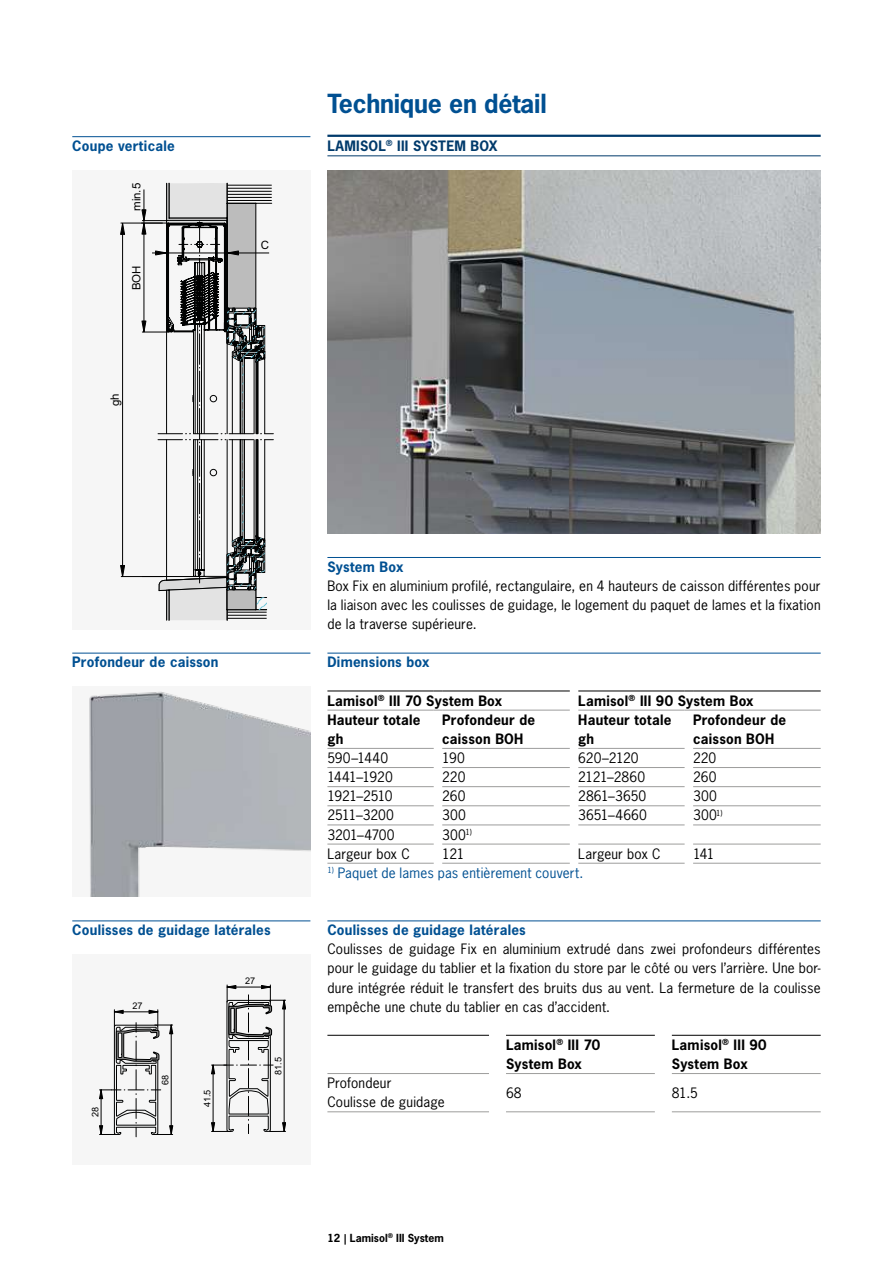
<style>
.page{position:relative;width:893px;height:1263px;background:#fff}
.page>*{position:absolute;margin:0;border:0;box-sizing:border-box;transform-origin:0 0}
.t1{font:700 24.75px "News Gothic";letter-spacing:-.01em;color:#005092}
.t2{font:13.5px/19.2px "News Gothic";letter-spacing:.01em;color:#000;text-align:justify}
.t3{font:700 13.5px/19.2px "News Gothic";letter-spacing:.02em;color:#000}
.t4{font:700 13.5px "News Gothic";letter-spacing:.015em;color:#005092}
.t5{font:13.5px "News Gothic";letter-spacing:.015em;color:#005092}
.t6{font:700 13.5px "News Gothic";letter-spacing:.01em;color:#003a6b}
.t7{font:13.5px "News Gothic";letter-spacing:-.015em;color:#000}
.t8{font:13.5px "News Gothic";letter-spacing:-.03em;color:#000}
.t9{font:13.5px "News Gothic";letter-spacing:-.02em;color:#000}
.t10{font:13.5px "News Gothic";letter-spacing:-.045em;color:#000}
.t11{font:11.55px "Arial";color:#000}
.t12{font:700 10.5px "News Gothic";color:#000}
.t13{font:9.15px "Arial";color:#000}
</style>
<div class="page">
<img style="left:327px;top:170px;width:494px;height:364px">
<div style="left:72px;top:170px;width:238px;height:459px;background:#f6f6f6"></div>
<hr style="left:122px;top:223px;width:1px;height:353px;background:#000">
<svg style="left:120px;top:565px;width:5px;height:12px"></svg>
<svg style="left:120px;top:223px;width:5px;height:12px"></svg>
<hr style="left:121px;top:223px;width:42px;height:1px;background:#000">
<hr style="left:121px;top:576px;width:42px;height:1px;background:#000">
<svg style="left:141px;top:183px;width:132px;height:438px"></svg>
<img style="left:89px;top:691px;width:221px;height:206px">
<div style="left:72px;top:954px;width:238px;height:211px;background:#f6f6f6"></div>
<svg style="left:99px;top:1010px;width:74px;height:127px"></svg>
<svg style="left:211px;top:985px;width:75px;height:149px"></svg>
<hr style="left:327px;top:135px;width:494px;height:2px;background:#003a6b">
<hr style="left:327px;top:156px;width:494px;height:1px;background:#003a6b">
<hr style="left:72px;top:136px;width:238px;height:1px;background:#005092">
<hr style="left:327px;top:557px;width:494px;height:1px;background:#005092">
<hr style="left:327px;top:653px;width:494px;height:1px;background:#005092">
<hr style="left:327px;top:921px;width:494px;height:1px;background:#005092">
<hr style="left:327px;top:691px;width:107px;height:1px;background:#000">
<hr style="left:442px;top:691px;width:128px;height:1px;background:#000">
<hr style="left:327px;top:748px;width:107px;height:1px;background:#9d9d9c">
<hr style="left:442px;top:748px;width:128px;height:1px;background:#9d9d9c">
<hr style="left:578px;top:748px;width:107px;height:1px;background:#9d9d9c">
<hr style="left:693px;top:748px;width:128px;height:1px;background:#9d9d9c">
<hr style="left:327px;top:767px;width:107px;height:1px;background:#9d9d9c">
<hr style="left:442px;top:767px;width:128px;height:1px;background:#9d9d9c">
<hr style="left:578px;top:767px;width:107px;height:1px;background:#9d9d9c">
<hr style="left:693px;top:767px;width:128px;height:1px;background:#9d9d9c">
<hr style="left:327px;top:786px;width:107px;height:1px;background:#9d9d9c">
<hr style="left:442px;top:786px;width:128px;height:1px;background:#9d9d9c">
<hr style="left:578px;top:786px;width:107px;height:1px;background:#9d9d9c">
<hr style="left:693px;top:786px;width:128px;height:1px;background:#9d9d9c">
<hr style="left:327px;top:805px;width:107px;height:1px;background:#9d9d9c">
<hr style="left:442px;top:805px;width:128px;height:1px;background:#9d9d9c">
<hr style="left:578px;top:805px;width:107px;height:1px;background:#9d9d9c">
<hr style="left:693px;top:805px;width:128px;height:1px;background:#9d9d9c">
<hr style="left:327px;top:825px;width:107px;height:1px;background:#9d9d9c">
<hr style="left:442px;top:825px;width:128px;height:1px;background:#9d9d9c">
<hr style="left:578px;top:825px;width:107px;height:1px;background:#9d9d9c">
<hr style="left:693px;top:825px;width:128px;height:1px;background:#9d9d9c">
<hr style="left:327px;top:844px;width:107px;height:1px;background:#9d9d9c">
<hr style="left:442px;top:844px;width:128px;height:1px;background:#9d9d9c">
<hr style="left:578px;top:844px;width:107px;height:1px;background:#9d9d9c">
<hr style="left:693px;top:844px;width:128px;height:1px;background:#9d9d9c">
<hr style="left:327px;top:863px;width:107px;height:1px;background:#9d9d9c">
<hr style="left:442px;top:863px;width:128px;height:1px;background:#9d9d9c">
<hr style="left:578px;top:863px;width:107px;height:1px;background:#9d9d9c">
<hr style="left:693px;top:863px;width:128px;height:1px;background:#9d9d9c">
<hr style="left:578px;top:691px;width:107px;height:1px;background:#000">
<hr style="left:693px;top:691px;width:128px;height:1px;background:#000">
<hr style="left:327px;top:710px;width:107px;height:1px;background:#9d9d9c">
<hr style="left:442px;top:710px;width:128px;height:1px;background:#9d9d9c">
<hr style="left:578px;top:710px;width:107px;height:1px;background:#9d9d9c">
<hr style="left:693px;top:710px;width:128px;height:1px;background:#9d9d9c">
<hr style="left:672px;top:1035px;width:149px;height:1px;background:#000">
<hr style="left:327px;top:1035px;width:162px;height:1px;background:#000">
<hr style="left:506px;top:1035px;width:149px;height:1px;background:#000">
<hr style="left:327px;top:1073px;width:162px;height:1px;background:#9d9d9c">
<hr style="left:506px;top:1073px;width:149px;height:1px;background:#9d9d9c">
<hr style="left:672px;top:1073px;width:149px;height:1px;background:#9d9d9c">
<hr style="left:327px;top:1111px;width:162px;height:1px;background:#9d9d9c">
<hr style="left:506px;top:1111px;width:149px;height:1px;background:#9d9d9c">
<hr style="left:672px;top:1111px;width:149px;height:1px;background:#9d9d9c">
<hr style="left:72px;top:921px;width:238px;height:1px;background:#005092">
<hr style="left:72px;top:653px;width:238px;height:1px;background:#005092">
<p class="t4" style="left:72px;top:137px;width:104px">Coupe verticale</p>
<p class="t11" style="left:129px;top:211px;width:30px;rotate:-90deg">min.5</p>
<p class="t11" style="left:129px;top:290px;width:26px;rotate:-90deg">BOH</p>
<p class="t11" style="left:107px;top:406px;width:14px;rotate:-90deg">gh</p>
<p class="t11" style="left:261px;top:238px;width:10px">C</p>
<h1 class="t1" style="left:327px;top:87px;width:221px">Technique en détail</h1>
<p class="t6" style="left:327px;top:137px;width:172px">LAMISOL<sup>®</sup> III SYSTEM BOX</p>
<p class="t4" style="left:72px;top:653px;width:148px">Profondeur de caisson</p>
<p class="t4" style="left:72px;top:921px;width:200px">Coulisses de guidage latérales</p>
<p class="t13" style="left:89px;top:1117px;width:12px;rotate:-90deg">28</p>
<p class="t13" style="left:133px;top:1000px;width:12px">27</p>
<p class="t13" style="left:159px;top:1085px;width:12px;rotate:-90deg">68</p>
<p class="t13" style="left:201px;top:1107px;width:19px;rotate:-90deg">41.5</p>
<p class="t13" style="left:245px;top:975px;width:12px">27</p>
<p class="t13" style="left:272px;top:1075px;width:19px;rotate:-90deg">81.5</p>
<p class="t4" style="left:327px;top:558px;width:77px">System Box</p>
<p class="t2" style="left:327px;top:576px;width:495px">Box Fix en aluminium profilé, rectangulaire, en 4 hauteurs de caisson différentes pour la liaison avec les coulisses de guidage, le logement du paquet de lames et la fixation de la traverse supérieure.</p>
<p class="t4" style="left:327px;top:653px;width:104px">Dimensions box</p>
<p class="t3" style="left:327px;top:691px;width:176px">Lamisol<sup>®</sup> III 70 System Box</p>
<p class="t3" style="left:578px;top:691px;width:177px">Lamisol<sup>®</sup> III 90 System Box</p>
<p class="t3" style="left:327px;top:710px;width:95px">Hauteur totale gh</p>
<p class="t3" style="left:442px;top:710px;width:95px">Profondeur de caisson BOH</p>
<p class="t3" style="left:578px;top:710px;width:95px">Hauteur totale gh</p>
<p class="t3" style="left:693px;top:710px;width:95px">Profondeur de caisson BOH</p>
<p class="t2" style="left:327px;top:748px;width:62px">590–1440</p>
<p class="t2" style="left:442px;top:748px;width:24px">190</p>
<p class="t2" style="left:578px;top:748px;width:62px">620–2120</p>
<p class="t2" style="left:693px;top:748px;width:25px">220</p>
<p class="t8" style="left:327px;top:768px;width:67px">1441–1920</p>
<p class="t2" style="left:442px;top:767px;width:25px">220</p>
<p class="t9" style="left:578px;top:768px;width:68px">2121–2860</p>
<p class="t2" style="left:693px;top:767px;width:25px">260</p>
<p class="t10" style="left:327px;top:787px;width:67px">1921–2510</p>
<p class="t2" style="left:442px;top:786px;width:25px">260</p>
<p class="t2" style="left:578px;top:786px;width:70px">2861–3650</p>
<p class="t2" style="left:693px;top:786px;width:25px">300</p>
<p class="t7" style="left:327px;top:807px;width:68px">2511–3200</p>
<p class="t2" style="left:442px;top:806px;width:25px">300</p>
<p class="t2" style="left:578px;top:806px;width:70px">3651–4660</p>
<p class="t2" style="left:693px;top:806px;width:31px">300<sup>1)</sup></p>
<p class="t7" style="left:327px;top:826px;width:69px">3201–4700</p>
<p class="t2" style="left:442px;top:825px;width:31px">300<sup>1)</sup></p>
<p class="t2" style="left:327px;top:844px;width:84px">Largeur box C</p>
<p class="t2" style="left:442px;top:844px;width:24px">121</p>
<p class="t2" style="left:578px;top:844px;width:84px">Largeur box C</p>
<p class="t2" style="left:693px;top:844px;width:23px">141</p>
<p class="t5" style="left:327px;top:864px;width:257px"><sup>1)</sup> Paquet de lames pas entièrement couvert.</p>
<p class="t4" style="left:327px;top:921px;width:200px">Coulisses de guidage latérales</p>
<p class="t2" style="left:327px;top:939px;width:495px">Coulisses de guidage Fix en aluminium extrudé dans zwei profondeurs différentes pour le guidage du tablier et la fixation du store par le côté ou vers l’arrière. Une bor&shy;dure intégrée réduit le transfert des bruits dus au vent. La fermeture de la coulisse empêche une chute du tablier en cas d’accident.</p>
<p class="t3" style="left:506px;top:1035px;width:96px">Lamisol<sup>®</sup> III 70<br>System Box</p>
<p class="t3" style="left:672px;top:1035px;width:96px">Lamisol<sup>®</sup> III 90<br>System Box</p>
<p class="t2" style="left:327px;top:1073px;width:119px">Profondeur<br>Coulisse de guidage</p>
<p class="t2" style="left:506px;top:1083px;width:17px">68</p>
<p class="t2" style="left:672px;top:1083px;width:28px">81.5</p>
<p class="t12" style="left:327px;top:1231px;width:118px">12 | Lamisol<sup>®</sup> III System</p>
</div>
